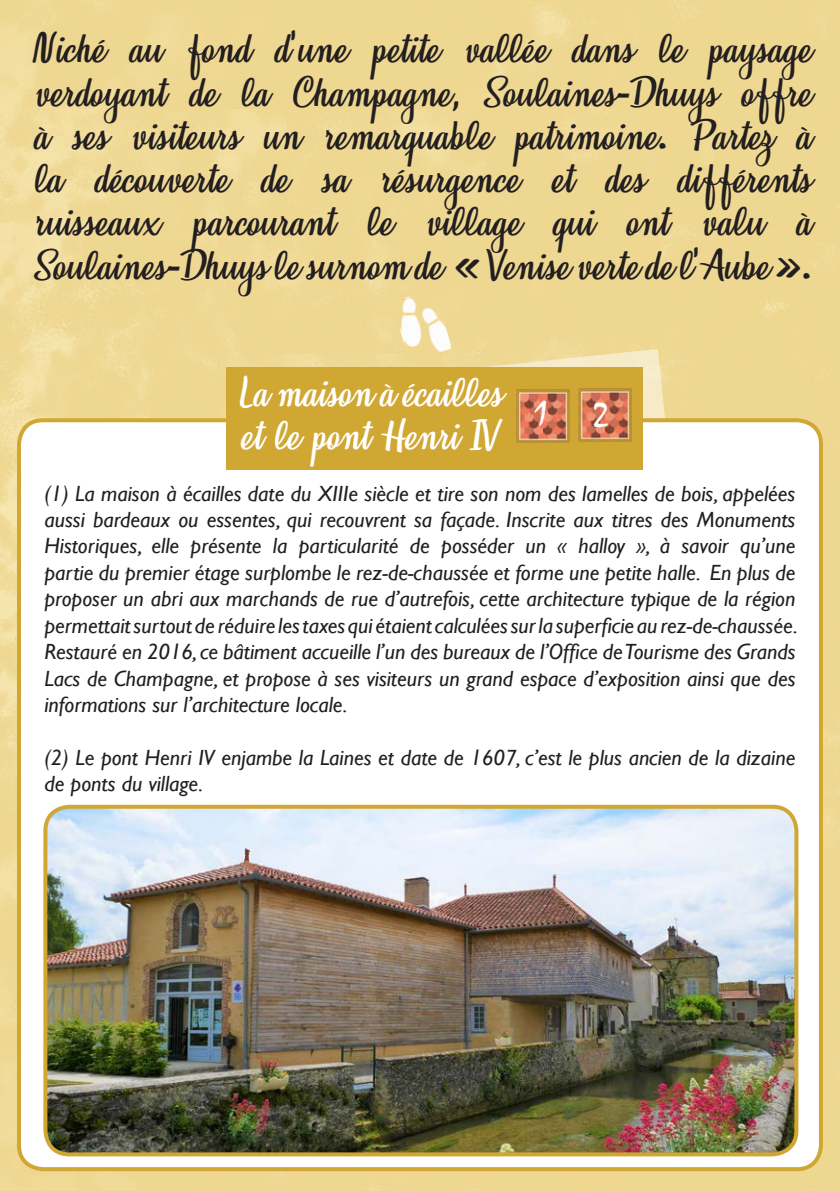
<style>
.page{position:relative;width:840px;height:1191px;background:#fff}
.page>*{position:absolute;margin:0;border:0;box-sizing:border-box;transform-origin:0 0}
.t1{font:36px/43.2px "Honeymoon Personal Use";color:#231f20}
.t2{font:36px "Honeymoon Personal Use";color:#fff}
.t3{font:36px "Mistral";color:#fff}
.t4{font:italic 22px/26.4px "Gill Sans";color:#231f20}
.s1{font-family:"Beyond The Mountains"}
.s2{font-family:"Berlin Sans FB"}
</style>
<div class="page">
<img style="left:0;top:0;width:839px;height:1191px">
<img style="left:391px;top:289px;width:60px;height:60px">
<svg style="left:272px;top:349px;width:393px;height:69px;background:#f1dea4"></svg>
<div style="left:19px;top:420px;width:801px;height:749px;background:#fff;border-radius:24px"></div>
<div style="left:17px;top:418px;width:805px;height:753px;border:4px solid #d1a733;border-radius:24px"></div>
<div style="left:226px;top:367px;width:416px;height:102px;background:#d1a733"></div>
<img style="left:48px;top:809px;width:748px;height:345px">
<div style="left:43px;top:804px;width:755px;height:352px;border:4px solid #d1a733;border-radius:24px"></div>
<img style="left:516px;top:389px;width:53px;height:53px">
<img style="left:578px;top:389px;width:52px;height:53px">
<p class="t1" style="left:34px;top:28px;width:778px">Niché au fond d<span class="s1">’</span>une petite vallée dans le paysage</p>
<p class="t1" style="left:34px;top:72px;width:778px">verdoyant de la Champagne<span class="s1">,</span> Soulaines<span class="s2">-</span>Dhuys offre à ses visiteurs un remarquable patrimoine<span class="s1">.</span> Partez à</p>
<p class="t1" style="left:34px;top:158px;width:778px">la découverte de sa résurgence et des différents</p>
<p class="t1" style="left:34px;top:201px;width:778px">ruisseaux parcourant le village qui ont valu à</p>
<p class="t1" style="left:34px;top:244px;width:778px">Soulaines<span class="s2">-</span>Dhuys le surnom de <span class="s1">«</span> Venise verte de l<span class="s1">’</span>Aube <span class="s1">».</span></p>
<p class="t2" style="left:241px;top:372px;width:263px">La maison à écailles</p>
<p class="t2" style="left:241px;top:415px;width:258px">et le pont Henri IV</p>
<p class="t3" style="left:534px;top:390px;width:15px">1</p>
<p class="t3" style="left:593px;top:391px;width:16px">2</p>
<p class="t4" style="left:44px;top:480px;width:752px">(1) La maison à écailles date du XIIIe siècle et tire son nom des lamelles de bois, appelées aussi bardeaux ou essentes, qui recouvrent sa façade. Inscrite aux titres des Monuments</p>
<p class="t4" style="left:44px;top:533px;width:752px">Historiques, elle présente la particularité de posséder un « halloy », à savoir qu’une</p>
<p class="t4" style="left:44px;top:559px;width:752px">partie du premier étage surplombe le rez-de-chaussée et forme une petite halle. En plus de</p>
<p class="t4" style="left:44px;top:586px;width:752px">proposer un abri aux marchands de rue d’autrefois, cette architecture typique de la région</p>
<p class="t4" style="left:44px;top:612px;width:754px">permettait surtout de réduire les taxes qui étaient calculées sur la superficie au rez-de-chaussée.</p>
<p class="t4" style="left:44px;top:639px;width:752px;text-align:justify">Restauré en 2016, ce bâtiment accueille l’un des bureaux de l’Office de Tourisme des Grands Lacs de Champagne, et propose à ses visiteurs un grand espace d’exposition ainsi que des informations sur l’architecture locale.</p>
<p class="t4" style="left:44px;top:744px;width:752px">(2) Le pont Henri IV enjambe la Laines et date de 1607, c’est le plus ancien de la dizaine de ponts du village.</p>
</div>
